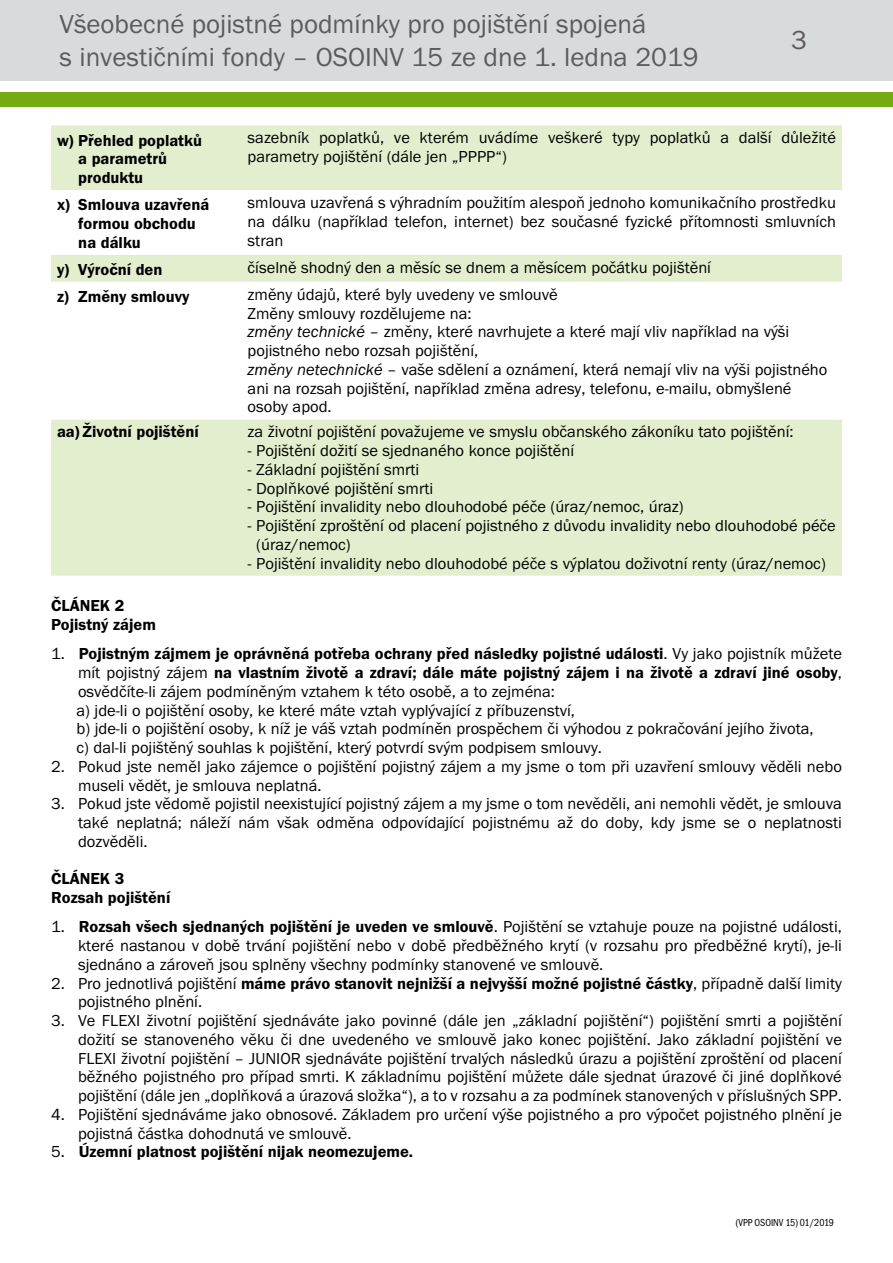
<style>
.page{position:relative;width:893px;height:1263px;background:#fff}
.page>*{position:absolute;margin:0;border:0;box-sizing:border-box;transform-origin:0 0}
.t1{font:27px/32.4px "Franklin Got Itc TOT Boo";color:#5c5b60}
.t2{font:16.5px/18.8px "Franklin Got Itc TOT Boo";color:#000}
.t3{font:16.5px/18.8px "Franklin Got Itc TOT Dem";color:#000}
.t4{font:10.5px "Franklin Got Itc TOT Boo Con";color:#000;scale:.96 1}
.s1{font-family:"Franklin Got Itc TOT Boo Ita"}
.s2{font-family:"Franklin Got Itc TOT Boo"}
</style>
<div class="page">
<div style="left:0;top:0;width:893px;height:81px;background:#d8dbdc"></div>
<div style="left:0;top:92px;width:893px;height:15px;background:#75ab11"></div>
<div style="left:51px;top:125px;width:791px;height:451px;background:#e2eece"></div>
<svg style="left:51px;top:190px;width:791px;height:229px"></svg>
<h1 class="t1" style="left:60px;top:8px;width:641px">Všeobecné pojistné podmínky pro pojištění spojená<br>s investičními fondy – OSOINV 15 ze dne 1. ledna 2019</h1>
<h1 class="t1" style="left:791px;top:25px;width:17px">3</h1>
<p class="t3" style="left:78px;top:131px;width:125px;text-indent:-21px">w) Přehled poplatků a parametrů produktu</p>
<p class="t2" style="left:248px;top:129px;width:590px">sazebník poplatků, ve kterém uvádíme veškeré typy poplatků a další důležité parametry pojištění (dále jen „PPPP“)</p>
<p class="t3" style="left:78px;top:195px;width:133px;text-indent:-21px">x) Smlouva uzavřená formou obchodu na dálku</p>
<p class="t2" style="left:248px;top:193px;width:590px;text-align:justify">smlouva uzavřená s výhradním použitím alespoň jednoho komunikačního prostředku na dálku (například telefon, internet) bez současné fyzické přítomnosti smluvních stran</p>
<p class="t3" style="left:57px;top:260px;width:107px">y) Výroční den</p>
<p class="t2" style="left:248px;top:258px;width:465px">číselně shodný den a měsíc se dnem a měsícem počátku pojištění</p>
<p class="t3" style="left:57px;top:287px;width:134px">z) Změny smlouvy</p>
<p class="t2" style="left:248px;top:285px;width:581px">změny údajů, které byly uvedeny ve smlouvě<br>Změny smlouvy rozdělujeme na:<br><span class="s1">změny technické</span> – změny, které navrhujete a které mají vliv například na výši pojistného nebo rozsah pojištění,<br><span class="s1">změny netechnické</span> – vaše sdělení a oznámení, která nemají vliv na výši pojistného ani na rozsah pojištění, například změna adresy, telefonu, e-mailu, obmyšlené osoby apod.</p>
<p class="t3" style="left:57px;top:423px;width:143px">aa) Životní pojištění</p>
<p class="t2" style="left:248px;top:423px;width:547px">za životní pojištění považujeme ve smyslu občanského zákoníku tato pojištění:</p>
<p class="t2" style="left:248px;top:441px;width:328px">- Pojištění dožití se sjednaného konce pojištění</p>
<p class="t2" style="left:248px;top:460px;width:173px">- Základní pojištění smrti</p>
<p class="t2" style="left:248px;top:479px;width:187px">- Doplňkové pojištění smrti</p>
<p class="t2" style="left:248px;top:498px;width:438px">- Pojištění invalidity nebo dlouhodobé péče (úraz/nemoc, úraz)</p>
<p class="t2" style="left:256px;top:516px;width:581px;text-indent:-9px">- Pojištění zproštění od placení pojistného z důvodu invalidity nebo dlouhodobé péče (úraz/nemoc)</p>
<p class="t2" style="left:248px;top:554px;width:580px">- Pojištění invalidity nebo dlouhodobé péče s výplatou doživotní renty (úraz/nemoc)</p>
<p class="t3" style="left:51px;top:597px;width:106px">ČLÁNEK 2<br>Pojistný zájem</p>
<p class="t3" style="left:51px;top:645px;width:792px;text-align:right"><span class="s2">1.</span> Pojistným zájmem je oprávněná potřeba ochrany před následky pojistné události<span class="s2">. Vy jako pojistník můžete mít pojistný zájem</span> na vlastním životě a zdraví; dále máte pojistný zájem i na životě a zdraví jiné osoby<span class="s2">,</span></p>
<p class="t2" style="left:77px;top:682px;width:739px">osvědčíte-li zájem podmíněným vztahem k této osobě, a to zejména:<br>a) jde-li o pojištění osoby, ke které máte vztah vyplývající z příbuzenství,<br>b) jde-li o pojištění osoby, k níž je váš vztah podmíněn prospěchem či výhodou z pokračování jejího života, c) dal-li pojištěný souhlas k pojištění, který potvrdí svým podpisem smlouvy.</p>
<p class="t2" style="left:78px;top:757px;width:765px;text-indent:-27px">2. Pokud jste neměl jako zájemce o pojištění pojistný zájem a my jsme o tom při uzavření smlouvy věděli nebo museli vědět, je smlouva neplatná.</p>
<p class="t2" style="left:78px;top:795px;width:765px;text-align:justify;text-indent:-27px">3. Pokud jste vědomě pojistil neexistující pojistný zájem a my jsme o tom nevěděli, ani nemohli vědět, je smlouva také neplatná; náleží nám však odměna odpovídající pojistnému až do doby, kdy jsme se o neplatnosti dozvěděli.</p>
<p class="t3" style="left:51px;top:870px;width:121px">ČLÁNEK 3<br>Rozsah pojištění</p>
<p class="t3" style="left:51px;top:918px;width:792px"><span class="s2">1.</span> Rozsah všech sjednaných pojištění je uveden ve smlouvě<span class="s2">. Pojištění se vztahuje pouze na pojistné události,</span></p>
<p class="t2" style="left:78px;top:936px;width:765px">které nastanou v době trvání pojištění nebo v době předběžného krytí (v rozsahu pro předběžné krytí), je-li sjednáno a zároveň jsou splněny všechny podmínky stanovené ve smlouvě.</p>
<p class="t3" style="left:51px;top:974px;width:792px"><span class="s2">2. Pro jednotlivá pojištění</span> máme právo stanovit nejnižší a nejvyšší možné pojistné částky<span class="s2">, případně další limity</span></p>
<p class="t2" style="left:78px;top:993px;width:126px">pojistného plnění.</p>
<p class="t2" style="left:78px;top:1011px;width:765px;text-align:justify;text-indent:-27px">3. Ve FLEXI životní pojištění sjednáváte jako povinné (dále jen „základní pojištění“) pojištění smrti a pojištění dožití se stanoveného věku či dne uvedeného ve smlouvě jako konec pojištění. Jako základní pojištění ve FLEXI životní pojištění – JUNIOR sjednáváte pojištění trvalých následků úrazu a pojištění zproštění od placení běžného pojistného pro případ smrti. K základnímu pojištění můžete dále sjednat úrazové či jiné doplňkové pojištění (dále jen „doplňková a úrazová složka“), a to v rozsahu a za podmínek stanovených v příslušných SPP.</p>
<p class="t2" style="left:78px;top:1105px;width:765px;text-indent:-27px">4. Pojištění sjednáváme jako obnosové. Základem pro určení výše pojistného a pro výpočet pojistného plnění je pojistná částka dohodnutá ve smlouvě.</p>
<p class="t3" style="left:51px;top:1142px;width:364px"><span class="s2">5.</span> Územní platnost pojištění nijak neomezujeme.</p>
<p class="t4" style="left:736px;top:1217px;width:104px">(VPP OSOINV 15) 01/2019</p>
</div>
